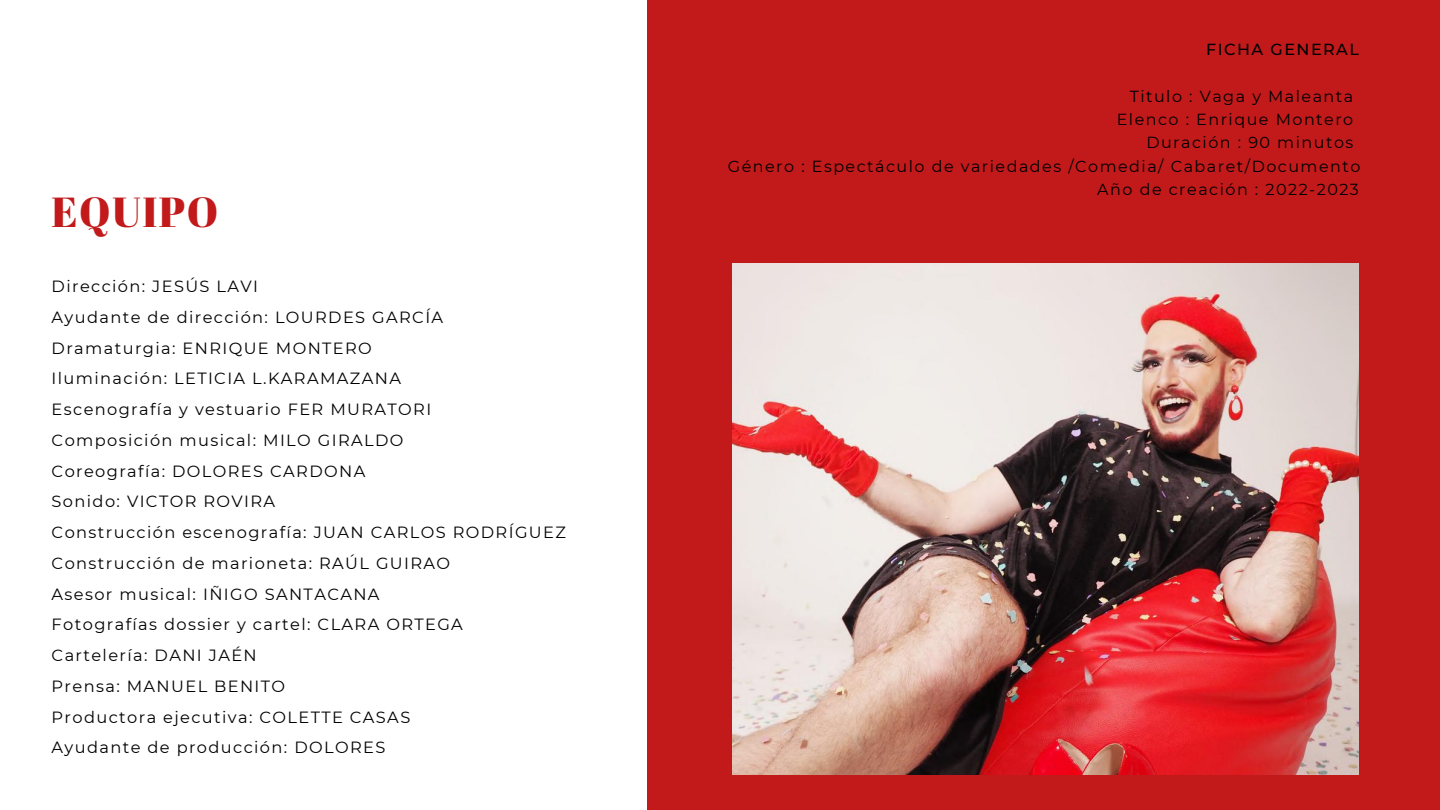
<style>
.page{position:relative;width:1440px;height:810px;background:#fff}
.page>*{position:absolute;margin:0;border:0;box-sizing:border-box;transform-origin:0 0}
.t1{font:42px "Abril Fatface";letter-spacing:.035em;color:#c21a1b}
.t2{font:16.2px "Montserrat";letter-spacing:.085em;color:#000}
.t3{font:16px/23.2px "Montserrat";letter-spacing:.09em;color:#000;text-align:right}
.t4{font:500 16px "Montserrat";letter-spacing:.09em;color:#000}
</style>
<div class="page">
<div style="left:647px;top:0;width:793px;height:810px;background:#c21a1b"></div>
<img style="left:733px;top:263px;width:626px;height:512px">
<p class="t1" style="left:52px;top:183px;width:168px">EQUIPO</p>
<p class="t2" style="left:52px;top:276px;width:208px">Dirección: JESÚS LAVI</p>
<p class="t2" style="left:52px;top:307px;width:393px">Ayudante de dirección: LOURDES GARCÍA</p>
<p class="t2" style="left:52px;top:338px;width:322px">Dramaturgia: ENRIQUE MONTERO</p>
<p class="t2" style="left:52px;top:369px;width:351px">Iluminación: LETICIA L.KARAMAZANA</p>
<p class="t2" style="left:52px;top:399px;width:381px">Escenografía y vestuario FER MURATORI</p>
<p class="t2" style="left:52px;top:430px;width:353px">Composición musical: MILO GIRALDO</p>
<p class="t2" style="left:52px;top:461px;width:315px">Coreografía: DOLORES CARDONA</p>
<p class="t2" style="left:52px;top:492px;width:225px">Sonido: VICTOR ROVIRA</p>
<p class="t2" style="left:52px;top:522px;width:516px">Construcción escenografía: JUAN CARLOS RODRÍGUEZ</p>
<p class="t2" style="left:52px;top:553px;width:400px">Construcción de marioneta: RAÚL GUIRAO</p>
<p class="t2" style="left:52px;top:584px;width:329px">Asesor musical: IÑIGO SANTACANA</p>
<p class="t2" style="left:52px;top:615px;width:413px">Fotografías dossier y cartel: CLARA ORTEGA</p>
<p class="t2" style="left:52px;top:645px;width:207px">Cartelería: DANI JAÉN</p>
<p class="t2" style="left:52px;top:676px;width:235px">Prensa: MANUEL BENITO</p>
<p class="t2" style="left:52px;top:707px;width:360px">Productora ejecutiva: COLETTE CASAS</p>
<p class="t2" style="left:52px;top:738px;width:335px">Ayudante de producción: DOLORES</p>
<p class="t4" style="left:1206px;top:40px;width:154px">FICHA GENERAL</p>
<p class="t3" style="left:1130px;top:85px;width:225px">Titulo : Vaga y Maleanta</p>
<p class="t3" style="left:1117px;top:108px;width:238px">Elenco : Enrique Montero</p>
<p class="t3" style="left:1146px;top:131px;width:208px">Duración : 90 minutos</p>
<p class="t3" style="left:728px;top:154px;width:634px">Género : Espectáculo de variedades /Comedia/ Cabaret/Documento<br>Año de creación : 2022-2023</p>
</div>
